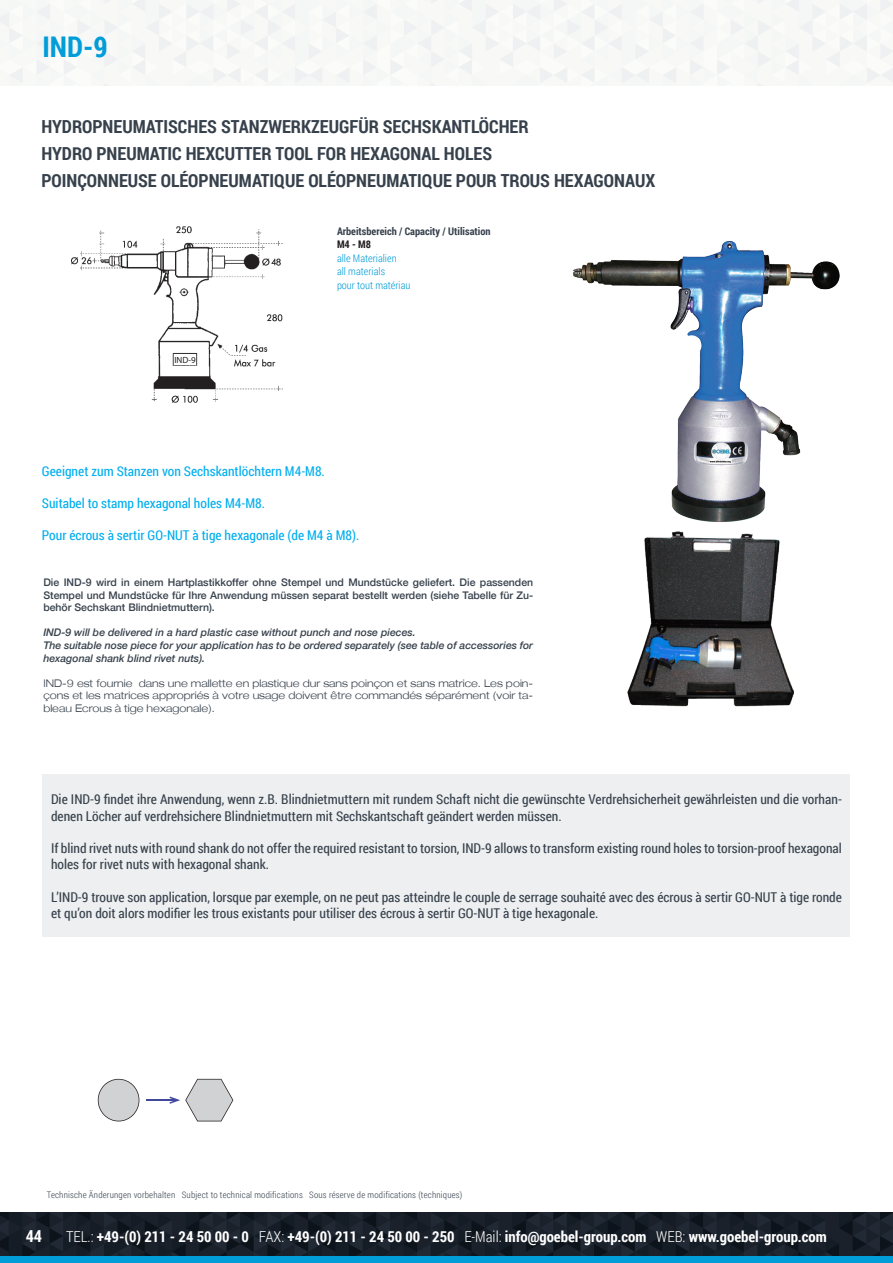
<style>
.page{position:relative;width:893px;height:1263px;background:#fff}
.page>*{position:absolute;margin:0;border:0;box-sizing:border-box;transform-origin:0 0}
.t1{font:700 28.5px "Roboto Condensed";color:#009dd9}
.t2{font:700 18px "Roboto Condensed";color:#37414c}
.t3{font:700 16.5px "Roboto Condensed";color:#fff}
.t4{font:700 15px "Roboto Condensed";color:#fff}
.t5{font:13.5px/16.2px "Roboto Condensed";color:#37414c}
.t6{font:13.5px "Roboto Condensed";color:#00aeef}
.t7{font:500 10.5px/12.6px "Helvetica Neue LT";color:#37414c;text-align:justify}
.t8{font:italic 500 10.5px/12.6px "Helvetica Neue LT";color:#37414c}
.t9{font:300 expanded 10.5px/12.6px "Helvetica Neue LT";color:#37414c;text-align:justify}
.t10{font:300 10.5px "Roboto Condensed";color:#009dd9}
.t11{font:700 10.5px "Roboto Condensed";color:#37414c}
.t12{font:700 10.5px "Roboto Condensed";color:#231f20}
.t13{font:300 9px "Roboto Condensed";letter-spacing:.02em;color:#37414c}
.t14{font:9px "Myriad Pro";color:#231f20}
.s1{font-weight:300}
</style>
<div class="page">
<img style="left:627px;top:531px;width:166px;height:175px">
<div style="left:0;top:1255px;width:893px;height:8px;background:#009dd9"></div>
<img style="left:0;top:1213px;width:893px;height:42px">
<img style="left:71px;top:226px;width:212px;height:177px">
<div style="left:177px;top:355px;width:16px;height:8px;background:#fff"></div>
<img style="left:573px;top:241px;width:267px;height:281px">
<div style="left:43px;top:774px;width:807px;height:162px;background:#edeff0"></div>
<hr style="left:147px;top:1099px;width:30px;height:2px;background:#41479c">
<svg style="left:98px;top:1079px;width:41px;height:42px"></svg>
<svg style="left:169px;top:1079px;width:64px;height:42px"></svg>
<p class="t1" style="left:43px;top:27px;width:67px">IND-9</p>
<p class="t2" style="left:41px;top:114px;width:489px">HYDROPNEUMATISCHES STANZWERKZEUGFÜR SECHSKANTLÖCHER</p>
<p class="t2" style="left:41px;top:141px;width:452px">HYDRO PNEUMATIC HEXCUTTER TOOL FOR HEXAGONAL HOLES</p>
<p class="t2" style="left:41px;top:168px;width:615px">POINÇONNEUSE OLÉOPNEUMATIQUE OLÉOPNEUMATIQUE POUR TROUS HEXAGONAUX</p>
<p class="t14" style="left:174px;top:354px;width:23px">IND-9</p>
<p class="t11" style="left:337px;top:224px;width:155px">Arbeitsbereich / Capacity / Utilisation</p>
<p class="t12" style="left:337px;top:237px;width:36px">M4 - M8</p>
<p class="t10" style="left:337px;top:251px;width:61px">alle Materialien</p>
<p class="t10" style="left:337px;top:264px;width:50px">all materials</p>
<p class="t10" style="left:337px;top:278px;width:75px">pour tout matériau</p>
<p class="t6" style="left:42px;top:461px;width:285px">Geeignet zum Stanzen von Sechskantlöchtern M4-M8.</p>
<p class="t6" style="left:42px;top:494px;width:225px">Suitabel to stamp hexagonal holes M4-M8.</p>
<p class="t6" style="left:42px;top:526px;width:319px">Pour écrous à sertir GO-NUT à tige hexagonale (de M4 à M8).</p>
<p class="t7" style="left:43px;top:576px;width:491px">Die IND-9 wird in einem Hartplastikkoffer ohne Stempel und Mundstücke geliefert. Die passenden Stempel und Mundstücke für Ihre Anwendung müssen separat bestellt werden (siehe Tabelle für Zu&shy;behör Sechskant Blindnietmuttern).</p>
<p class="t8" style="left:43px;top:626px;width:374px">IND-9 will be delivered in a hard plastic case without punch and nose pieces.</p>
<p class="t8" style="left:43px;top:639px;width:491px">The suitable nose piece for your application has to be ordered separately (see table of accessories for hexagonal shank blind rivet nuts).</p>
<p class="t9" style="left:43px;top:677px;width:491px">IND-9 est fournie dans une mallette en plastique dur sans poinçon et sans matrice. Les poin&shy;çons et les matrices appropriés à votre usage doivent être commandés séparément (voir ta&shy;bleau Ecrous à tige hexagonale).</p>
<p class="t5" style="left:51px;top:791px;width:792px">Die IND-9 findet ihre Anwendung, wenn z.B. Blindnietmuttern mit rundem Schaft nicht die gewünschte Verdrehsicherheit gewährleisten und die vorhan&shy;denen Löcher auf verdrehsichere Blindnietmuttern mit Sechskantschaft geändert werden müssen.</p>
<p class="t5" style="left:51px;top:839px;width:792px">If blind rivet nuts with round shank do not offer the required resistant to torsion, IND-9 allows to transform existing round holes to torsion-proof hexagonal holes for rivet nuts with hexagonal shank.</p>
<p class="t5" style="left:51px;top:888px;width:792px">L’IND-9 trouve son application, lorsque par exemple, on ne peut pas atteindre le couple de serrage souhaité avec des écrous à sertir GO-NUT à tige ronde et qu’on doit alors modifier les trous existants pour utiliser des écrous à sertir GO-NUT à tige hexagonale.</p>
<p class="t13" style="left:47px;top:1188px;width:417px">Technische Änderungen vorbehalten Subject to technical modifications Sous réserve de modifications (techniques)</p>
<p class="t3" style="left:26px;top:1225px;width:18px">44</p>
<p class="t4" style="left:66px;top:1226px;width:762px"><span class="s1">TEL.:</span> +49-(0) 211 - 24 50 00 - 0 <span class="s1">FAX:</span> +49-(0) 211 - 24 50 00 - 250 <span class="s1">E-Mail:</span> info@goebel-group.com <span class="s1">WEB:</span> www.goebel-group.com</p>
</div>
